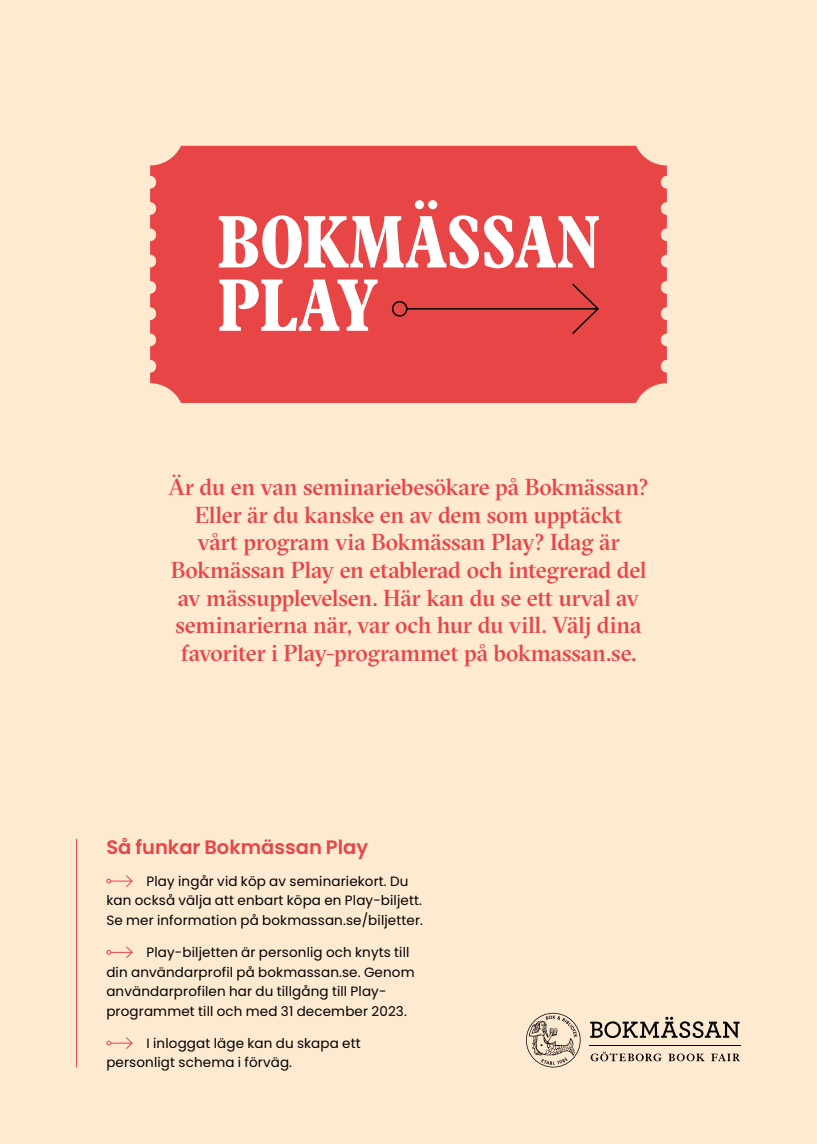
<style>
.page{position:relative;width:817px;height:1144px;background:#fff}
.page>*{position:absolute;margin:0;border:0;box-sizing:border-box;transform-origin:0 0}
.t1{font:500 23.1px/27.6px "GT Sectra Fine";letter-spacing:-.005em;color:#e84547;text-align:center}
.t2{font:600 19.5px "Poppins";color:#e84547}
.t3{font:13.5px/19.5px "Poppins";letter-spacing:.01em;color:#000}
</style>
<div class="page">
<div style="left:0;top:0;width:816px;height:1144px;background:#fee9d1"></div>
<div style="left:150px;top:146px;width:516px;height:257px;background:#e84547"></div>
<svg style="left:219px;top:200px;width:379px;height:68px;background:#f08d8f"></svg>
<svg style="left:219px;top:279px;width:158px;height:52px;background:#f29a9b"></svg>
<div style="left:391px;top:282px;width:209px;height:54px;background:#e84547"></div>
<svg style="left:106px;top:875px;width:27px;height:12px"></svg>
<svg style="left:106px;top:946px;width:27px;height:13px"></svg>
<svg style="left:106px;top:1037px;width:27px;height:12px"></svg>
<hr style="left:589px;top:1045px;width:151px;height:1px;background:#000">
<svg style="left:590px;top:1017px;width:149px;height:21px"></svg>
<svg style="left:590px;top:1051px;width:71px;height:10px"></svg>
<svg style="left:668px;top:1053px;width:36px;height:8px"></svg>
<svg style="left:711px;top:1053px;width:28px;height:8px"></svg>
<svg style="left:526px;top:1013px;width:54px;height:54px"></svg>
<hr style="left:76px;top:838px;width:1px;height:229px;background:#e84547">
<p class="t1" style="left:168px;top:473px;width:481px">Är du en van seminariebesökare på Bokmässan?<br>Eller är du kanske en av dem som upptäckt<br>vårt program via Bokmässan Play? Idag är Bokmässan Play en etablerad och integrerad del av mässupplevelsen. Här kan du se ett urval av seminarierna när, var och hur du vill. Välj dina favoriter i Play-programmet på bokmassan.se.</p>
<h2 class="t2" style="left:106px;top:835px;width:263px">Så funkar Bokmässan Play</h2>
<p class="t3" style="left:106px;top:871px;width:318px;text-indent:40px">Play ingår vid köp av seminariekort. Du kan också välja att enbart köpa en Play-biljett.<br>Se mer information på bokmassan.se/biljetter.</p>
<p class="t3" style="left:106px;top:943px;width:310px;text-indent:40px">Play-biljetten är personlig och knyts till din användar profil på bokmassan.se. Genom användarprofilen har du tillgång till Play&shy;programmet till och med 31 december 2023.</p>
<p class="t3" style="left:106px;top:1033px;width:256px;text-indent:40px">I inloggat läge kan du skapa ett personligt schema i förväg.</p>
</div>
